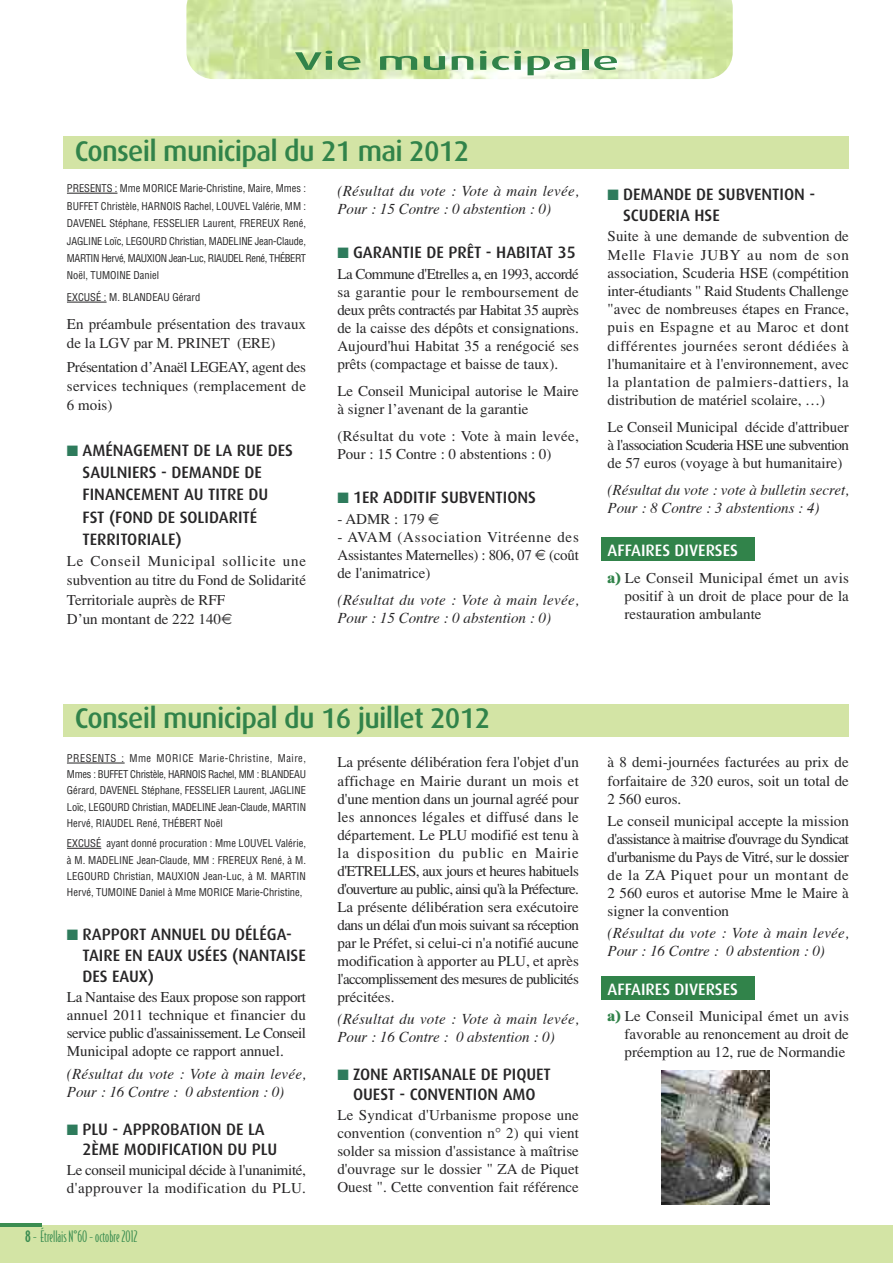
<style>
.page{position:relative;width:893px;height:1263px;background:#fff}
.page>*{position:absolute;margin:0;border:0;box-sizing:border-box;transform-origin:0 0}
.t1{font:500 28.5px "Dax";letter-spacing:-.025em;color:#31834a}
.t2{font:500 25.5px "Dax";color:#31834a;scale:2 1}
.t3{font:500 16.5px/22.2px "Dax";color:#272627}
.t4{font:500 16.5px "Dax";color:#fff}
.t5{font:15px/18px "Times";color:#272627;text-align:justify}
.t6{font:italic 15px/18.1px "Times";letter-spacing:.02em;color:#272627}
.t7{font:italic 15px/18.1px "Times";color:#272627}
.t8{font:15px/18px "Times";letter-spacing:-.02em;color:#272627}
.t9{font:15px "Bodega Sans";color:#3b8d51}
.t10{font:condensed 10.5px/16.2px "Helvetica";color:#272627;text-align:justify}
.s1{color:#2e7b5c}
.s2{font-weight:800;color:#31834a}
.s3{font-weight:500}
</style>
<div class="page">
<img style="left:661px;top:1071px;width:108px;height:134px">
<div style="left:601px;top:537px;width:154px;height:24px;background:#31834a"></div>
<div style="left:601px;top:976px;width:154px;height:23px;background:#31834a"></div>
<div style="left:0;top:1225px;width:893px;height:38px;background:#d3e4a5"></div>
<hr style="left:0;top:1223px;width:41px;height:3px;background:#3b8d51">
<img style="left:186px;top:0;width:547px;height:79px">
<div style="left:63px;top:137px;width:785px;height:32px;background:#d3e4a5"></div>
<hr style="left:67px;top:193px;width:50px;height:1px;background:#272627">
<hr style="left:67px;top:302px;width:40px;height:1px;background:#272627">
<div style="left:63px;top:704px;width:785px;height:32px;background:#d3e4a5"></div>
<hr style="left:67px;top:763px;width:58px;height:1px;background:#272627">
<hr style="left:67px;top:848px;width:34px;height:1px;background:#272627">
<h2 class="t2" style="left:294px;top:52px;width:164px">Vie municipale</h2>
<h1 class="t1" style="left:75px;top:141px;width:396px">Conseil municipal du 21 mai 2012</h1>
<p class="t10" style="left:67px;top:180px;width:241px;line-height:17.4px">PRESENTS : Mme MORICE Marie-Christine, Maire, Mmes :<br>BUFFET Christèle, HARNOIS Rachel, LOUVEL Valérie, MM :<br>DAVENEL Stéphane, FESSELIER Laurent, FREREUX René, JAGLINE Loïc, LEGOURD Christian, MADELINE Jean-Claude, MARTIN Hervé, MAUXION Jean-Luc, RIAUDEL René, THÉBERT Noël, TUMOINE Daniel</p>
<p class="t10" style="left:67px;top:289px;width:135px">EXCUSÉ : M. BLANDEAU Gérard</p>
<p class="t5" style="left:67px;top:314px;width:241px;line-height:19.2px">En préambule présentation des travaux de la LGV par M. PRINET (ERE)</p>
<p class="t5" style="left:67px;top:357px;width:241px;line-height:19.2px">Présentation d’Anaël LEGEAY, agent des services techniques (remplacement de 6 mois)</p>
<p class="t3" style="left:82px;top:441px;width:212px;text-indent:-16px"><span class="s1">■</span> AMÉNAGEMENT DE LA RUE DES<br>SAULNIERS - DEMANDE DE<br>FINANCEMENT AU TITRE DU<br>FST (FOND DE SOLIDARITÉ<br>TERRITORIALE)</p>
<p class="t5" style="left:67px;top:551px;width:241px;line-height:19.2px;text-align:left">Le Conseil Municipal sollicite une subvention au titre du Fond de Solidarité<br>Territoriale auprès de RFF<br>D’un montant de 222 140</p>
<p class="t6" style="left:337px;top:183px;width:243px">(Résultat du vote : Vote à main levée,<br>Pour : 15 Contre : 0 abstention : 0)</p>
<p class="t3" style="left:337px;top:243px;width:240px"><span class="s1">■</span> GARANTIE DE PRÊT - HABITAT 35</p>
<p class="t5" style="left:337px;top:264px;width:243px">La Commune d'Etrelles a, en 1993, accordé sa garantie pour le remboursement de deux prêts contractés par Habitat 35 auprès de la caisse des dépôts et consignations.<br>Aujourd'hui Habitat 35 a renégocié ses prêts (compactage et baisse de taux).</p>
<p class="t5" style="left:337px;top:382px;width:243px">Le Conseil Municipal autorise le Maire à signer l’avenant de la garantie</p>
<p class="t5" style="left:337px;top:426px;width:243px">(Résultat du vote : Vote à main levée,<br>Pour : 15 Contre : 0 abstentions : 0)</p>
<p class="t3" style="left:337px;top:488px;width:200px"><span class="s1">■</span> 1ER ADDITIF SUBVENTIONS</p>
<p class="t5" style="left:337px;top:509px;width:89px">- ADMR : 179</p>
<p class="t5" style="left:337px;top:528px;width:243px">- AVAM (Association Vitréenne des Assistantes Maternelles) : 806, 07 (coût de l'animatrice)</p>
<p class="t6" style="left:337px;top:592px;width:243px">(Résultat du vote : Vote à main levée,<br>Pour : 15 Contre : 0 abstention : 0)</p>
<p class="t3" style="left:623px;top:185px;width:194px;line-height:21.1px;text-indent:-16px"><span class="s1">■</span> DEMANDE DE SUBVENTION -<br>SCUDERIA HSE</p>
<p class="t5" style="left:608px;top:227px;width:243px">Suite à une demande de subvention de Melle Flavie JUBY au nom de son association, Scuderia HSE (compétition inter-étudiants " Raid Students Challenge "avec de nombreuses étapes en France, puis en Espagne et au Maroc et dont différentes journées seront dédiées à l'humanitaire et à l'environnement, avec la plantation de palmiers-dattiers, la distribution de matériel scolaire, …)</p>
<p class="t5" style="left:608px;top:418px;width:243px">Le Conseil Municipal décide d'attribuer à l'association Scuderia HSE une subvention de 57 euros (voyage à but humanitaire)</p>
<p class="t7" style="left:608px;top:482px;width:243px">(Résultat du vote : vote à bulletin secret,<br>Pour : 8 Contre : 3 abstentions : 4)</p>
<p class="t4" style="left:608px;top:545px;width:132px">AFFAIRES DIVERSES</p>
<p class="t5" style="left:625px;top:569px;width:226px;text-indent:-17px"><span class="s2">a)</span> Le Conseil Municipal émet un avis positif à un droit de place pour de la restauration ambulante</p>
<h1 class="t1" style="left:75px;top:708px;width:417px">Conseil municipal du 16 juillet 2012</h1>
<p class="t10" style="left:67px;top:750px;width:241px">PRESENTS : Mme MORICE Marie-Christine, Maire, Mmes : BUFFET Christèle, HARNOIS Rachel, MM : BLANDEAU Gérard, DAVENEL Stéphane, FESSELIER Laurent, JAGLINE Loïc, LEGOURD Christian, MADELINE Jean-Claude, MARTIN Hervé, RIAUDEL René, THÉBERT Noël</p>
<p class="t10" style="left:67px;top:836px;width:241px">EXCUSÉ ayant donné procuration : Mme LOUVEL Valérie, à M. MADELINE Jean-Claude, MM : FREREUX René, à M.<br>LEGOURD Christian, MAUXION Jean-Luc, à M. MARTIN Hervé, TUMOINE Daniel à Mme MORICE Marie-Christine,</p>
<p class="t3" style="left:82px;top:926px;width:225px;line-height:21px;text-indent:-16px"><span class="s1">■</span> RAPPORT ANNUEL DU DÉLÉGA-<br>TAIRE EN EAUX USÉES (NANTAISE<br>DES EAUX)</p>
<p class="t5" style="left:67px;top:988px;width:241px">La Nantaise des Eaux propose son rapport annuel 2011 technique et financier du service public d'assainissement. Le Conseil Municipal adopte ce rapport annuel.</p>
<p class="t7" style="left:67px;top:1066px;width:241px">(Résultat du vote : Vote à main levée,<br>Pour : 16 Contre : 0 abstention : 0)</p>
<p class="t3" style="left:82px;top:1122px;width:196px;line-height:19.5px;text-indent:-16px"><span class="s1">■</span> PLU - APPROBATION DE LA<br>2ÈME MODIFICATION DU PLU</p>
<p class="t8" style="left:67px;top:1161px;width:241px">Le conseil municipal décide à l'unanimité, d'approuver la modification du PLU.</p>
<p class="t5" style="left:337px;top:753px;width:243px">La présente délibération fera l'objet d'un affichage en Mairie durant un mois et d'une mention dans un journal agréé pour les annonces légales et diffusé dans le département. Le PLU modifié est tenu à la disposition du public en Mairie d'ETRELLES, aux jours et heures habituels d'ouverture au public, ainsi qu'à la Préfecture.<br>La présente délibération sera exécutoire dans un délai d'un mois suivant sa réception par le Préfet, si celui-ci n'a notifié aucune modification à apporter au PLU, et après l'accomplissement des mesures de publicités précitées.</p>
<p class="t6" style="left:337px;top:1011px;width:243px">(Résultat du vote : Vote à main levée,<br>Pour : 16 Contre : 0 abstention : 0)</p>
<p class="t3" style="left:337px;top:1067px;width:215px;line-height:19.5px;text-align:center"><span class="s1">■</span> ZONE ARTISANALE DE PIQUET<br>OUEST - CONVENTION AMO</p>
<p class="t5" style="left:337px;top:1106px;width:243px">Le Syndicat d'Urbanisme propose une convention (convention n° 2) qui vient solder sa mission d'assistance à maîtrise d'ouvrage sur le dossier " ZA de Piquet Ouest ". Cette convention fait référence</p>
<p class="t9" style="left:25px;top:1228px;width:114px"><span class="s3">8</span>- ÉtrellaisN°60-octobre2012</p>
<p class="t5" style="left:608px;top:753px;width:243px">à 8 demi-journées facturées au prix de forfaitaire de 320 euros, soit un total de 2 560 euros.</p>
<p class="t5" style="left:608px;top:811px;width:243px">Le conseil municipal accepte la mission d'assistance à maitrise d'ouvrage du Syndicat d'urbanisme du Pays de Vitré, sur le dossier de la ZA Piquet pour un montant de 2 560 euros et autorise Mme le Maire à signer la convention</p>
<p class="t6" style="left:608px;top:925px;width:243px">(Résultat du vote : Vote à main levée,<br>Pour : 16 Contre : 0 abstention : 0)</p>
<p class="t4" style="left:608px;top:983px;width:132px">AFFAIRES DIVERSES</p>
<p class="t5" style="left:625px;top:1007px;width:226px;text-indent:-17px"><span class="s2">a)</span> Le Conseil Municipal émet un avis favorable au renoncement au droit de préemption au 12, rue de Normandie</p>
</div>
